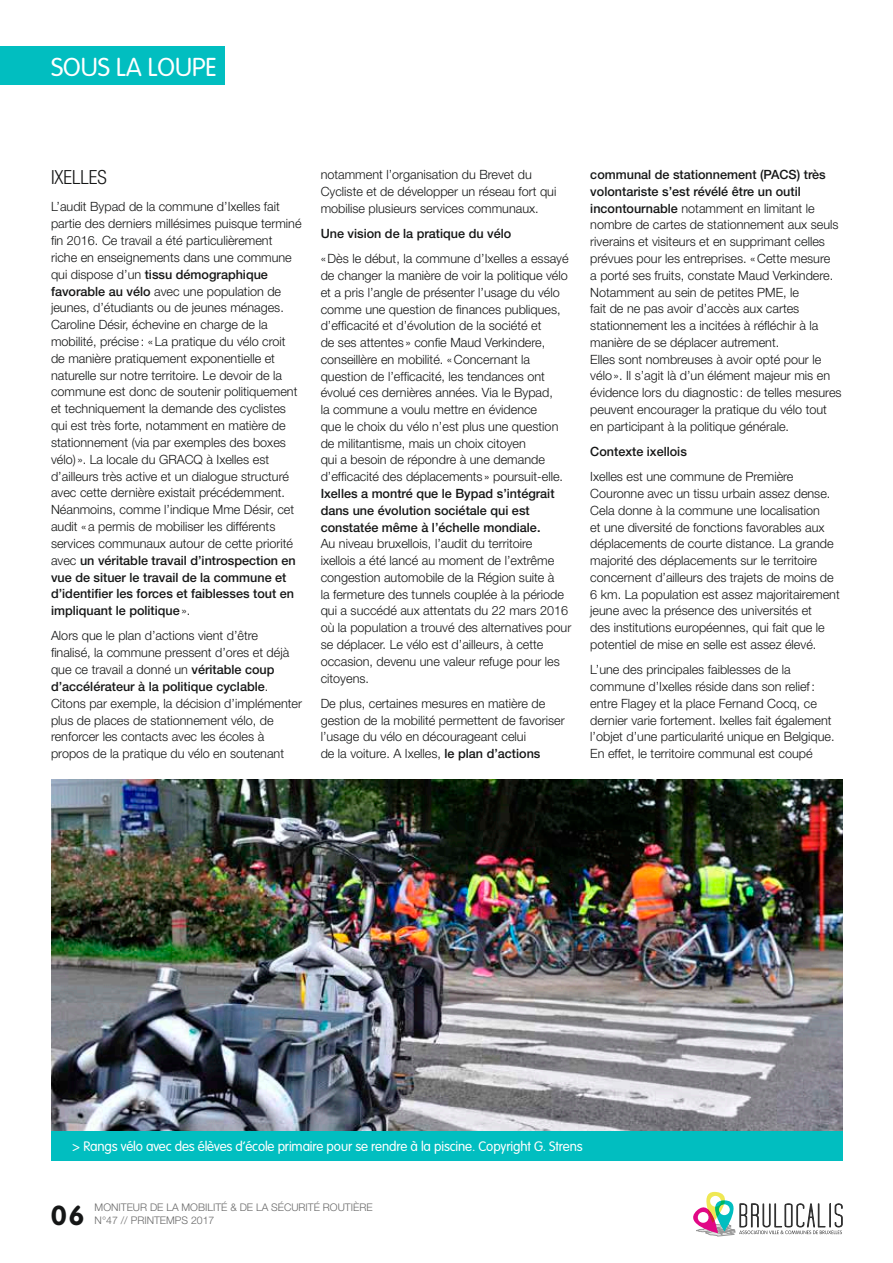
<style>
.page{position:relative;width:893px;height:1263px;background:#fff}
.page>*{position:absolute;margin:0;border:0;box-sizing:border-box;transform-origin:0 0}
.t1{font:700 27px "VAG Rounded";color:#151616}
.t2{font:300 25.5px "VAG Rounded";color:#fff}
.t3{font:300 condensed 19.5px "Helvetica Neue LT Pro";color:#151616}
.t4{font:300 13.5px "VAG Rounded";letter-spacing:-.01em;color:#fff}
.t5{font:300 12.75px/16.8px "Helvetica Neue LT Pro";color:#151616}
.t6{font:500 12.75px/16.8px "Helvetica Neue LT Pro";color:#151616}
.t7{font:300 10.5px/12.6px "Helvetica Neue LT Pro";color:#686868}
.s1{font-weight:500}
</style>
<div class="page">
<img style="left:51px;top:780px;width:792px;height:351px">
<div style="left:51px;top:1131px;width:792px;height:30px;background:#01bec0"></div>
<svg style="left:693px;top:1192px;width:150px;height:44px"></svg>
<div style="left:0;top:47px;width:225px;height:38px;background:#01bec0"></div>
<h2 class="t2" style="left:51px;top:52px;width:167px">SOUS LA LOUPE</h2>
<h3 class="t3" style="left:51px;top:166px;width:57px">IXELLES</h3>
<p class="t5" style="left:51px;top:198px;width:252px">L’audit Bypad de la commune d’Ixelles fait partie des derniers millésimes puisque terminé fin 2016. Ce travail a été particulièrement riche en enseignements dans une commune qui dispose d’un <span class="s1">tissu démographique favorable au vélo</span> avec une population de jeunes, d’étudiants ou de jeunes ménages.<br>Caroline Désir, échevine en charge de la mobilité, précise: «La pratique du vélo croit de manière pratiquement exponentielle et naturelle sur notre territoire. Le devoir de la commune est donc de soutenir politiquement et techniquement la demande des cyclistes qui est très forte, notamment en matière de stationnement (via par exemples des boxes vélo) ». La locale du GRACQ à Ixelles est d’ailleurs très active et un dialogue structuré avec cette dernière existait précédemment.<br>Néanmoins, comme l’indique Mme Désir, cet audit «a permis de mobiliser les différents services communaux autour de cette priorité avec <span class="s1">un véritable travail d’introspection en vue de situer le travail de la commune et d’identifier les forces et faiblesses tout en impliquant le politique</span>».</p>
<p class="t5" style="left:51px;top:627px;width:253px">Alors que le plan d’actions vient d’être<br>finalisé, la commune pressent d’ores et déjà que ce travail a donné un <span class="s1">véritable coup d’accélérateur à la politique cyclable</span>.<br>Citons par exemple, la décision d’implémenter plus de places de stationnement vélo, de renforcer les contacts avec les écoles à propos de la pratique du vélo en soutenant</p>
<p class="t5" style="left:321px;top:166px;width:237px">notamment l’organisation du Brevet du<br>Cycliste et de développer un réseau fort qui mobilise plusieurs services communaux.</p>
<p class="t6" style="left:321px;top:225px;width:192px">Une vision de la pratique du vélo</p>
<p class="t5" style="left:321px;top:250px;width:249px">«Dès le début, la commune d’Ixelles a essayé de changer la manière de voir la politique vélo et a pris l’angle de présenter l’usage du vélo comme une question de finances publiques, d’efficacité et d’évolution de la société et<br>de ses attentes » confie Maud Verkindere, conseillère en mobilité. «Concernant la question de l’efficacité, les tendances ont évolué ces dernières années. Via le Bypad,<br>la commune a voulu mettre en évidence<br>que le choix du vélo n’est plus une question de militantisme, mais un choix citoyen<br>qui a besoin de répondre à une demande d’efficacité des déplacements » poursuit-elle.</p>
<p class="t6" style="left:321px;top:485px;width:235px">Ixelles a montré que le Bypad s’intégrait dans une évolution sociétale qui est constatée même à l’échelle mondiale.</p>
<p class="t5" style="left:321px;top:535px;width:252px">Au niveau bruxellois, l’audit du territoire<br>ixellois a été lancé au moment de l’extrême congestion automobile de la Région suite à<br>la fermeture des tunnels couplée à la période qui a succédé aux attentats du 22 mars 2016 où la population a trouvé des alternatives pour se déplacer. Le vélo est d’ailleurs, à cette occasion, devenu une valeur refuge pour les citoyens.</p>
<p class="t5" style="left:321px;top:695px;width:246px">De plus, certaines mesures en matière de gestion de la mobilité permettent de favoriser l’usage du vélo en décourageant celui<br>de la voiture. A Ixelles, <span class="s1">le plan d’actions</span></p>
<p class="t5" style="left:590px;top:166px;width:253px"><span class="s1">communal de stationnement (PACS) très volontariste s’est révélé être un outil incontournable</span> notamment en limitant le nombre de cartes de stationnement aux seuls riverains et visiteurs et en supprimant celles prévues pour les entreprises. «Cette mesure<br>a porté ses fruits, constate Maud Verkindere.<br>Notamment au sein de petites PME, le<br>fait de ne pas avoir d’accès aux cartes stationnement les a incitées à réfléchir à la manière de se déplacer autrement.<br>Elles sont nombreuses à avoir opté pour le vélo». Il s’agit là d’un élément majeur mis en évidence lors du diagnostic: de telles mesures peuvent encourager la pratique du vélo tout en participant à la politique générale.</p>
<p class="t6" style="left:590px;top:443px;width:98px">Contexte ixellois</p>
<p class="t5" style="left:590px;top:468px;width:251px">Ixelles est une commune de Première Couronne avec un tissu urbain assez dense.<br>Cela donne à la commune une localisation<br>et une diversité de fonctions favorables aux déplacements de courte distance. La grande majorité des déplacements sur le territoire concernent d’ailleurs des trajets de moins de 6 km. La population est assez majoritairement jeune avec la présence des universités et<br>des institutions européennes, qui fait que le potentiel de mise en selle est assez élevé.</p>
<p class="t5" style="left:590px;top:661px;width:246px">L’une des principales faiblesses de la commune d’Ixelles réside dans son relief: entre Flagey et la place Fernand Cocq, ce dernier varie fortement. Ixelles fait également l’objet d’une particularité unique en Belgique.<br>En effet, le territoire communal est coupé</p>
<p class="t4" style="left:72px;top:1139px;width:512px">&gt; Rangs vélo avec des élèves d’école primaire pour se rendre à la piscine. Copyright G. Strens</p>
<h1 class="t1" style="left:51px;top:1199px;width:35px">06</h1>
<p class="t7" style="left:95px;top:1201px;width:279px">MONITEUR DE LA MOBILITÉ &amp; DE LA SÉCURITÉ ROUTIÈRE<br>N°47 // PRINTEMPS 2017</p>
</div>
